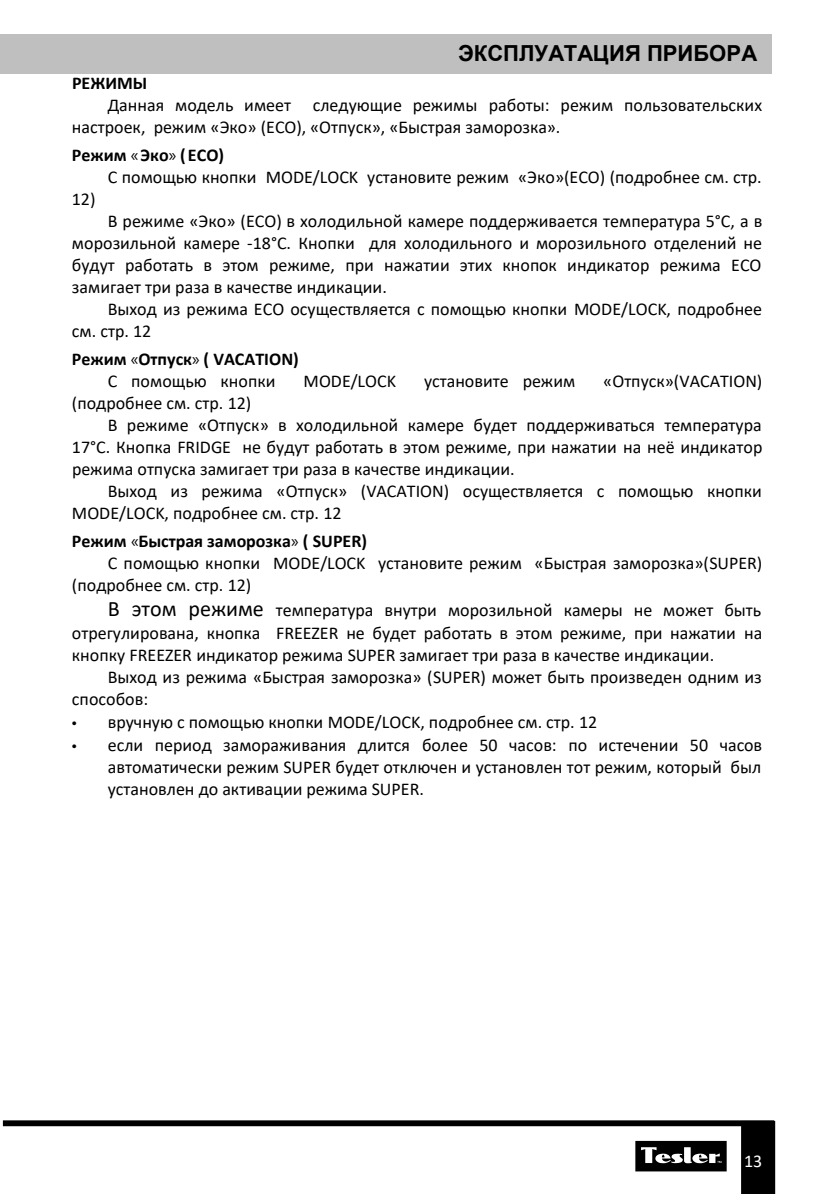
<style>
.page{position:relative;width:834px;height:1194px;background:#fff}
.page>*{position:absolute;margin:0;border:0;box-sizing:border-box;transform-origin:0 0}
.t1{font:700 22px "Arial";color:#000}
.t2{font:18px/21.8px "Calibri";color:#000}
.t3{font:700 18px/21.8px "Calibri";color:#000}
.t4{font:18px "Calibri";color:#fff}
.s1{font-family:"Myriad Pro";font-weight:400}
.s2{font-weight:400}
.s3{font-size:22px}
.s4{font-family:"Myriad Pro"}
</style>
<div class="page">
<div style="left:3px;top:1120px;width:771px;height:6px;background:#000"></div>
<svg style="left:635px;top:1121px;width:140px;height:73px"></svg>
<div style="left:0;top:34px;width:771px;height:40px;background:#bfbfbf"></div>
<p class="t1" style="left:458px;top:38px;width:301px">ЭКСПЛУАТАЦИЯ ПРИБОРА</p>
<p class="t3" style="left:72px;top:72px;width:77px">РЕЖИМЫ</p>
<p class="t2" style="left:72px;top:94px;width:692px;text-indent:36px">Данная модель имеет следующие режимы работы: режим пользовательских настроек, режим «Эко» (ECO), «Отпуск», «Быстрая заморозка».</p>
<p class="t3" style="left:72px;top:144px;width:154px">Режим <span class="s1">«</span>Эко<span class="s1">»</span> (ECO)</p>
<p class="t2" style="left:108px;top:166px;width:656px">С помощью кнопки MODE/LOCK установите режим «Эко»(ECO) (подробнее см. стр.</p>
<p class="t2" style="left:72px;top:188px;width:25px">12)</p>
<p class="t2" style="left:108px;top:210px;width:656px">В режиме «Эко» (ECO) в холодильной камере поддерживается температура 5°С, а в</p>
<p class="t2" style="left:72px;top:232px;width:692px">морозильной камере -18°С. Кнопки для холодильного и морозильного отделений не</p>
<p class="t2" style="left:72px;top:253px;width:691px">будут работать в этом режиме, при нажатии этих кнопок индикатор режима ECO</p>
<p class="t2" style="left:72px;top:276px;width:316px">замигает три раза в качестве индикации.</p>
<p class="t2" style="left:108px;top:298px;width:656px">Выход из режима ECO осуществляется с помощью кнопки MODE/LOCK, подробнее</p>
<p class="t2" style="left:72px;top:319px;width:81px">см. стр. 12</p>
<p class="t3" style="left:108px;top:348px;width:193px;text-indent:-36px">Режим <span class="s1">«</span>Отпуск<span class="s1">»</span> ( VACATION)<br><span class="s2">С помощью кнопки</span></p>
<p class="t2" style="left:304px;top:369px;width:94px">MODE/LOCK</p>
<p class="t2" style="left:424px;top:369px;width:153px">установите режим</p>
<p class="t2" style="left:603px;top:369px;width:161px">«Отпуск»(VACATION)</p>
<p class="t2" style="left:72px;top:391px;width:181px">(подробнее см. стр. 12)</p>
<p class="t2" style="left:108px;top:413px;width:655px">В режиме «Отпуск» в холодильной камере будет поддерживаться температура</p>
<p class="t2" style="left:72px;top:435px;width:692px">17°С. Кнопка FRIDGE не будут работать в этом режиме, при нажатии на неё индикатор</p>
<p class="t2" style="left:72px;top:457px;width:444px">режима отпуска замигает три раза в качестве индикации.</p>
<p class="t2" style="left:108px;top:479px;width:656px">Выход из режима «Отпуск» (VACATION) осуществляется с помощью кнопки</p>
<p class="t2" style="left:72px;top:501px;width:271px">MODE/LOCK, подробнее см. стр. 12</p>
<p class="t3" style="left:72px;top:529px;width:297px">Режим <span class="s1">«</span>Быстрая заморозка<span class="s1">»</span> ( SUPER)</p>
<p class="t2" style="left:108px;top:551px;width:656px">С помощью кнопки MODE/LOCK установите режим «Быстрая заморозка»(SUPER)</p>
<p class="t2" style="left:72px;top:573px;width:181px">(подробнее см. стр. 12)</p>
<p class="t2" style="left:72px;top:598px;width:692px;line-height:22.6px;text-align:justify;text-indent:36px"><span class="s3">В этом режиме</span> температура внутри морозильной камеры не может быть отрегулирована, кнопка FREEZER не будет работать в этом режиме, при нажатии на кнопку FREEZER индикатор режима SUPER замигает три раза в качестве индикации.</p>
<p class="t2" style="left:72px;top:666px;width:691px;text-indent:36px">Выход из режима «Быстрая заморозка» (SUPER) может быть произведен одним из способов:</p>
<p class="t2" style="left:72px;top:711px;width:527px"><span class="s4">•</span> вручную с помощью кнопки MODE/LOCK, подробнее см. стр. 12</p>
<p class="t2" style="left:108px;top:734px;width:656px;text-align:justify;text-indent:-36px"><span class="s4">•</span> если период замораживания длится более 50 часов: по истечении 50 часов автоматически режим SUPER будет отключен и установлен тот режим, который был установлен до активации режима SUPER.</p>
<p class="t4" style="left:744px;top:1148px;width:20px">13</p>
</div>
